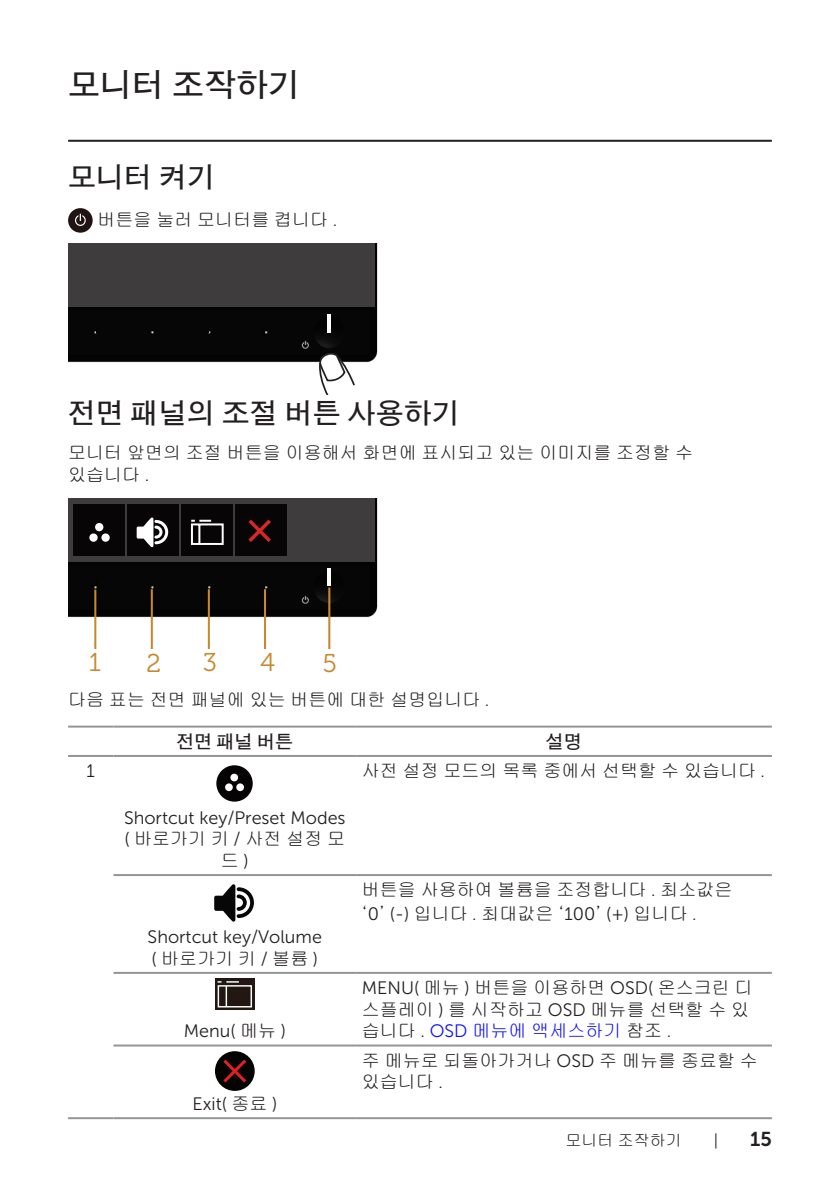
<style>
.page{position:relative;width:840px;height:1191px;background:#fff}
.page>*{position:absolute;margin:0;border:0;box-sizing:border-box;transform-origin:0 0}
.Head_1{font:700 32px "HY Go Thic";color:#231f20}
.Head_2{font:700 28px "HY Go Thic";color:#231f20}
.t1{font:25.8px "Museo For Dell 300";color:#c78830}
.t2{font:20px "Museo Sans For Dell 700";color:#231f20}
.text{font:18px/21.6px "Gulim";color:#231f20}
.text-2{font:18px/21.6px "Museo Sans For Dell 300";color:#231f20;text-align:center}
.text-3{font:700 18px "HY Go Thic";color:#231f20}
.t3{font:16px "Gulim";color:#231f20}
.t4{font:16px "Museo Sans For Dell 300";color:#231f20}
.s1{font-family:"Museo Sans For Dell 300"}
.s2{font-family:"Gulim"}
.s3{font-family:"Museo Sans For Dell 300";color:#1111f6}
.s4{color:#1111f6}
</style>
<div class="page">
<hr style="left:68px;top:140px;width:703px;height:2px;background:#231f20">
<div style="left:68px;top:208px;width:25px;height:25px;background:#201412;border-radius:50%"></div>
<svg style="left:75px;top:214px;width:11px;height:12px"></svg>
<div style="left:68px;top:243px;width:310px;height:120px;background:#070606"></div>
<div style="left:68px;top:243px;width:306px;height:64px;background:#3e3c3c"></div>
<svg style="left:317px;top:350px;width:38px;height:44px"></svg>
<hr style="left:327px;top:315px;width:3px;height:18px;background:#fff">
<svg style="left:96px;top:326px;width:2px;height:6px"></svg>
<svg style="left:262px;top:327px;width:2px;height:6px"></svg>
<img style="left:68px;top:498px;width:310px;height:128px">
<div style="left:68px;top:498px;width:306px;height:64px;background:#3e3c3c"></div>
<hr style="left:327px;top:568px;width:4px;height:18px;background:#fff">
<svg style="left:95px;top:579px;width:2px;height:6px"></svg>
<hr style="left:94px;top:589px;width:2px;height:60px;background:#c78830">
<hr style="left:151px;top:589px;width:2px;height:60px;background:#c78830">
<hr style="left:208px;top:589px;width:2px;height:60px;background:#c78830">
<hr style="left:264px;top:589px;width:2px;height:60px;background:#c78830">
<div style="left:73px;top:504px;width:51px;height:52px;background:#070505"></div>
<div style="left:127px;top:504px;width:51px;height:52px;background:#070505"></div>
<div style="left:181px;top:504px;width:52px;height:52px;background:#070505"></div>
<div style="left:235px;top:504px;width:52px;height:52px;background:#070505"></div>
<svg style="left:248px;top:519px;width:23px;height:23px"></svg>
<svg style="left:191px;top:519px;width:33px;height:26px"></svg>
<hr style="left:328px;top:587px;width:2px;height:62px;background:#c78830">
<svg style="left:137px;top:517px;width:31px;height:30px"></svg>
<div style="left:95px;top:523px;width:8px;height:8px;background:#fff;border-radius:50%"></div>
<div style="left:89px;top:533px;width:9px;height:9px;background:#fff;border-radius:50%"></div>
<div style="left:101px;top:533px;width:9px;height:9px;background:#fff;border-radius:50%"></div>
<hr style="left:68px;top:725px;width:45px;height:2px;background:#939598">
<hr style="left:113px;top:725px;width:243px;height:2px;background:#939598">
<hr style="left:356px;top:725px;width:415px;height:2px;background:#939598">
<hr style="left:68px;top:755px;width:45px;height:2px;background:#939598">
<hr style="left:113px;top:755px;width:243px;height:2px;background:#939598">
<hr style="left:356px;top:755px;width:415px;height:2px;background:#939598">
<hr style="left:113px;top:874px;width:243px;height:2px;background:#939598">
<hr style="left:356px;top:874px;width:415px;height:2px;background:#939598">
<hr style="left:113px;top:972px;width:243px;height:2px;background:#939598">
<hr style="left:356px;top:972px;width:415px;height:2px;background:#939598">
<hr style="left:113px;top:1044px;width:243px;height:2px;background:#939598">
<hr style="left:356px;top:1044px;width:415px;height:2px;background:#939598">
<hr style="left:68px;top:1117px;width:45px;height:2px;background:#939598">
<hr style="left:113px;top:1117px;width:243px;height:2px;background:#939598">
<hr style="left:356px;top:1117px;width:415px;height:2px;background:#939598">
<div style="left:216px;top:765px;width:36px;height:36px;background:#050303;border-radius:50%"></div>
<div style="left:230px;top:773px;width:8px;height:8px;background:#fff;border-radius:50%"></div>
<div style="left:225px;top:783px;width:8px;height:8px;background:#fff;border-radius:50%"></div>
<div style="left:236px;top:783px;width:8px;height:8px;background:#fff;border-radius:50%"></div>
<svg style="left:214px;top:884px;width:40px;height:37px"></svg>
<div style="left:215px;top:978px;width:39px;height:32px;background:#221713"></div>
<svg style="left:217px;top:981px;width:35px;height:27px"></svg>
<div style="left:215px;top:1051px;width:39px;height:39px;background:#040503;border-radius:50%"></div>
<svg style="left:220px;top:1056px;width:29px;height:29px"></svg>
<p class="Head_1" style="left:68px;top:68px;width:233px">모니터 조작하기</p>
<p class="Head_2" style="left:68px;top:163px;width:148px">모니터 켜기</p>
<p class="text" style="left:97px;top:209px;width:241px">버튼을 눌러 모니터를 켭니다 <span class="s1">.</span></p>
<p class="Head_2" style="left:68px;top:399px;width:393px">전면 패널의 조절 버튼 사용하기</p>
<p class="text" style="left:68px;top:442px;width:626px">모니터 앞면의 조절 버튼을 이용해서 화면에 표시되고 있는 이미지를 조정할 수 있습니다 <span class="s1">.</span></p>
<p class="t1" style="left:89px;top:648px;width:14px">1</p>
<p class="t1" style="left:146px;top:649px;width:16px">2</p>
<p class="t1" style="left:203px;top:648px;width:15px">3</p>
<p class="t1" style="left:260px;top:648px;width:16px">4</p>
<p class="t1" style="left:322px;top:649px;width:16px">5</p>
<p class="text" style="left:68px;top:689px;width:422px">다음 표는 전면 패널에 있는 버튼에 대한 설명입니다 <span class="s1">.</span></p>
<p class="text-3" style="left:176px;top:732px;width:118px">전면 패널 버튼</p>
<p class="text-3" style="left:545px;top:732px;width:37px">설명</p>
<p class="text-2" style="left:87px;top:760px;width:10px">1</p>
<p class="text-2" style="left:124px;top:806px;width:223px">Shortcut key/Preset Modes ( <span class="s2">바로가기 키</span> / <span class="s2">사전 설정 모 드</span>)</p>
<p class="text" style="left:361px;top:760px;width:404px">사전 설정 모드의 목록 중에서 선택할 수 있습니다 <span class="s1">.</span></p>
<p class="text-2" style="left:147px;top:926px;width:176px;text-align:left">Shortcut key/Volume (<span class="s2">바로가기키</span>/<span class="s2">볼륨</span>)</p>
<p class="text-2" style="left:184px;top:1020px;width:104px">Menu( <span class="s2">메뉴</span> )</p>
<p class="text-2" style="left:192px;top:1093px;width:86px">Exit( <span class="s2">종료</span> )</p>
<p class="text" style="left:361px;top:877px;width:372px;line-height:24px">버튼을 사용하여 볼륨을 조정합니다 <span class="s1">.</span> 최소값은 ‘<span class="s1">0</span>’ <span class="s1">(-)</span> 입니다 <span class="s1">.</span> 최대값은 ‘<span class="s1">100</span>’ <span class="s1">(+)</span> 입니다 <span class="s1">.</span></p>
<p class="text" style="left:361px;top:976px;width:392px"><span class="s1">MENU(</span> 메뉴 <span class="s1">)</span> 버튼을 이용하면 <span class="s1">OSD(</span> 온스크린 디 스플레이 <span class="s1">)</span> 를 시작하고 <span class="s1">OSD</span> 메뉴를 선택할 수 있 습니다 <span class="s1">.</span> <span class="s3">OSD</span> <span class="s4">메뉴에 액세스하기</span> 참조 <span class="s1">.</span></p>
<p class="text" style="left:361px;top:1049px;width:397px">주 메뉴로 되돌아가거나 <span class="s1">OSD</span> 주 메뉴를 종료할 수 있습니다 <span class="s1">.</span></p>
<p class="t3" style="left:565px;top:1132px;width:118px">모니터 조작하기</p>
<p class="t4" style="left:713px;top:1131px;width:6px">|</p>
<p class="t2" style="left:749px;top:1127px;width:23px">15</p>
</div>
